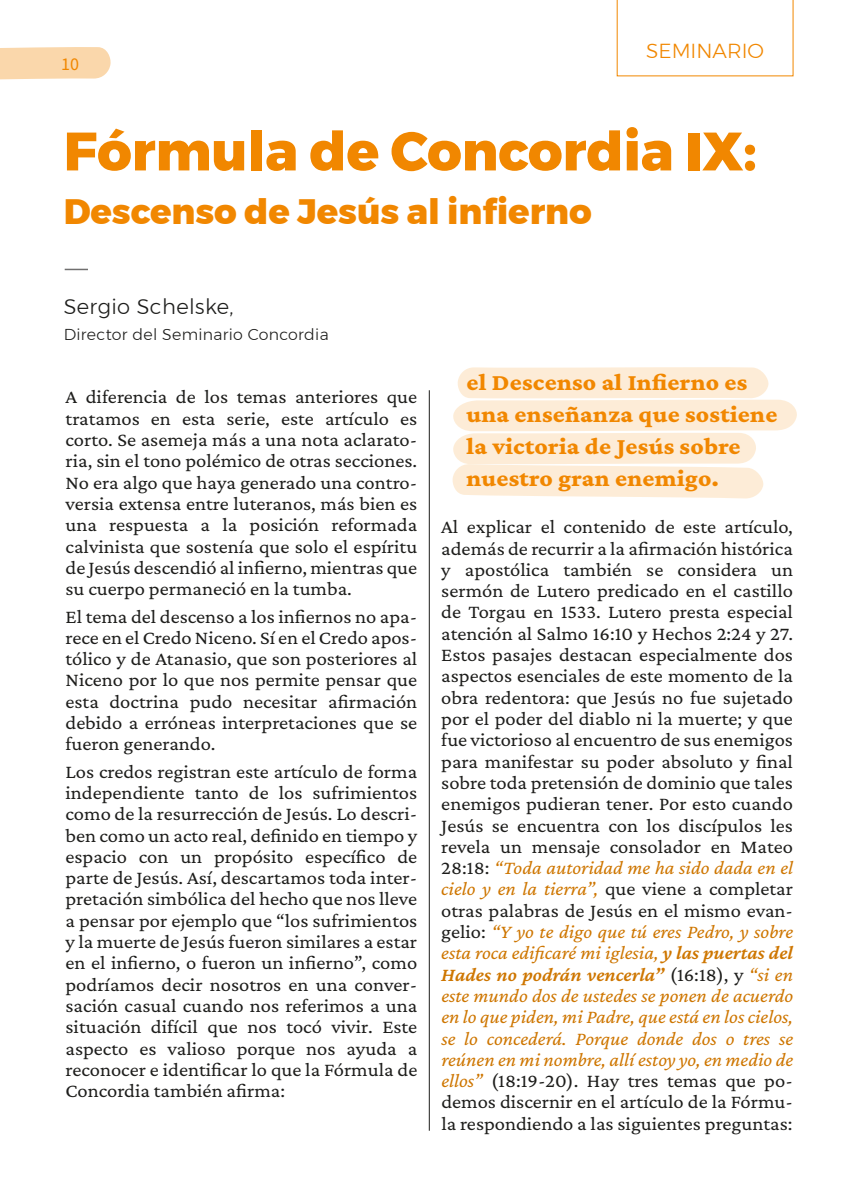
<style>
.page{position:relative;width:851px;height:1191px;background:#fff}
.page>*{position:absolute;margin:0;border:0;box-sizing:border-box;transform-origin:0 0}
.t1{font:800 54px "Montserrat";color:#f18700}
.t2{font:800 35.25px "Montserrat";color:#f18700}
.t3{font:800 24px/31.8px "Crimson Pro";letter-spacing:.01em;color:#f18700;scale:1.05 1}
.t4{font:300 21px "Montserrat";letter-spacing:.02em;color:#1d1d1b}
.t5{font:300 20.25px "Montserrat";color:#f18700}
.t6{font:19.5px/21.3px "Crimson Pro";color:#1d1d1b;text-align:justify;scale:1.05 1}
.t7{font:18px "Source Sans Pro";color:#f18700}
.t8{font:300 15.75px "Montserrat";letter-spacing:.02em;color:#1d1d1b}
.s1{font-style:italic;color:#ce7600}
.s2{font-weight:600;font-style:italic;color:#ce7600}
</style>
<div class="page">
<svg style="left:65px;top:269px;width:23px;height:1px"></svg>
<hr style="left:429px;top:390px;width:1px;height:740px;background:#1d1d1b">
<svg style="left:452px;top:367px;width:344px;height:131px"></svg>
<svg style="left:616px;top:0;width:177px;height:76px"></svg>
<svg style="left:0;top:47px;width:111px;height:33px;background:#fadab1"></svg>
<p class="t7" style="left:61px;top:53px;width:19px">10</p>
<p class="t5" style="left:646px;top:36px;width:119px">SEMINARIO</p>
<h1 class="t1" style="left:64px;top:107px;width:694px">Fórmula de Concordia IX:</h1>
<h2 class="t2" style="left:64px;top:183px;width:529px">Descenso de Jesús al infierno</h2>
<p class="t4" style="left:64px;top:291px;width:171px">Sergio Schelske,</p>
<p class="t8" style="left:64px;top:322px;width:266px">Director del Seminario Concordia</p>
<p class="t6" style="left:66px;top:386px;width:336px">A diferencia de los temas anteriores que tratamos en esta serie, este artículo es corto. Se asemeja más a una nota aclarato&shy;ria, sin el tono polémico de otras secciones.<br>No era algo que haya generado una contro&shy;versia extensa entre luteranos, más bien es una respuesta a la posición reformada calvinista que sostenía que solo el espíritu de Jesús descendió al infierno, mientras que su cuerpo permaneció en la tumba.</p>
<p class="t6" style="left:66px;top:605px;width:336px">El tema del descenso a los infiernos no apa&shy;rece en el Credo Niceno. Sí en el Credo apos&shy;tólico y de Atanasio, que son posteriores al Niceno por lo que nos permite pensar que esta doctrina pudo necesitar afirmación debido a erróneas interpretaciones que se fueron generando.</p>
<p class="t6" style="left:66px;top:760px;width:336px">Los credos registran este artículo de forma independiente tanto de los sufrimientos como de la resurrección de Jesús. Lo descri&shy;ben como un acto real, definido en tiempo y espacio con un propósito específico de parte de Jesús. Así, descartamos toda inter&shy;pretación simbólica del hecho que nos lleve a pensar por ejemplo que “los sufrimientos y la muerte de Jesús fueron similares a estar en el infierno, o fueron un infierno”, como podríamos decir nosotros en una conver&shy;sación casual cuando nos referimos a una situación difícil que nos tocó vivir. Este aspecto es valioso porque nos ayuda a reconocer e identificar lo que la Fórmula de Concordia también afirma:</p>
<p class="t3" style="left:466px;top:366px;width:298px">el Descenso al Infierno es una enseñanza que sostiene la victoria de Jesús sobre nuestro gran enemigo.</p>
<p class="t6" style="left:441px;top:516px;width:336px">Al explicar el contenido de este artículo, además de recurrir a la afirmación histórica y apostólica también se considera un sermón de Lutero predicado en el castillo de Torgau en 1533. Lutero presta especial atención al Salmo 16:10 y Hechos 2:24 y 27.<br>Estos pasajes destacan especialmente dos aspectos esenciales de este momento de la obra redentora: que Jesús no fue sujetado por el poder del diablo ni la muerte; y que fue victorioso al encuentro de sus enemigos para manifestar su poder absoluto y final sobre toda pretensión de dominio que tales enemigos pudieran tener. Por esto cuando Jesús se encuentra con los discípulos les revela un mensaje consolador en Mateo 28:18: <span class="s1">“Toda autoridad me ha sido dada en el cielo y en la tierra”,</span> que viene a completar otras palabras de Jesús en el mismo evan&shy;gelio: <span class="s1">“Y yo te digo que tú eres Pedro, y sobre esta roca edificaré mi iglesia,</span> <span class="s2">y las puertas del Hades no podrán vencerla”</span> (16:18), y <span class="s1">“si en este mundo dos de ustedes se ponen de acuerdo en lo que piden, mi Padre, que está en los cielos, se lo concederá. Porque donde dos o tres se reúnen en mi nombre, allí estoy yo, en medio de ellos”</span> (18:19-20). Hay tres temas que po&shy;demos discernir en el artículo de la Fórmu&shy;la respondiendo a las siguientes preguntas:</p>
</div>
